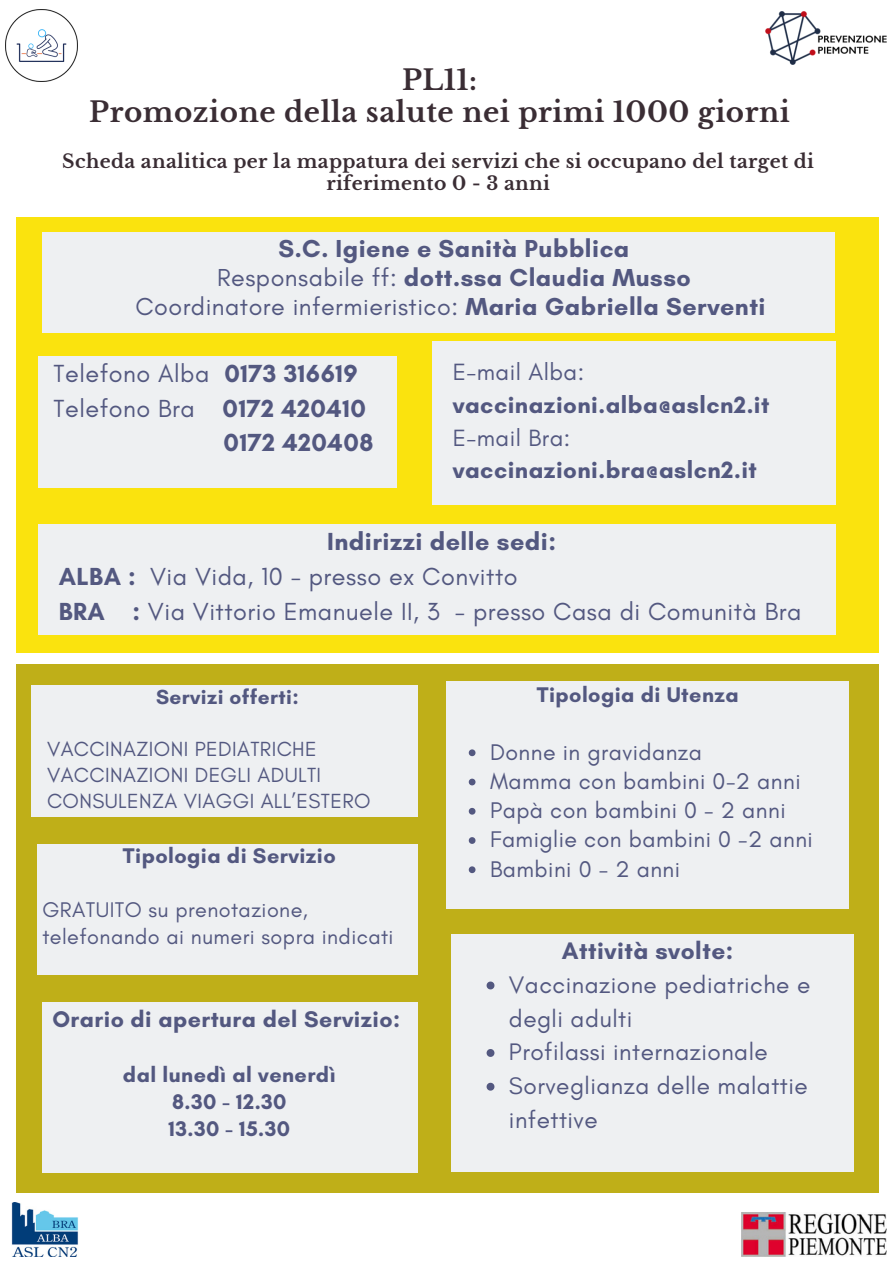
<style>
.page{position:relative;width:893px;height:1264px;background:#fff}
.page>*{position:absolute;margin:0;border:0;box-sizing:border-box;transform-origin:0 0}
.t1{font:700 27.75px "Libre Baskerville";letter-spacing:.02em;color:#3a2d34}
.t2{font:25.2px "Glacial Indifference";letter-spacing:.02em;color:#535880}
.t3{font:700 25.2px "Glacial Indifference";letter-spacing:.02em;color:#535880}
.t4{font:25.05px/29.2px "Glacial Indifference";letter-spacing:.02em;color:#535880;text-align:center}
.t5{font:700 25.05px "Glacial Indifference";letter-spacing:.02em;color:#535880}
.t6{font:24.45px/33.8px "Glacial Indifference";letter-spacing:.02em;color:#535880}
.t7{font:700 24.45px "Glacial Indifference";letter-spacing:.02em;color:#535880}
.t8{font:700 24px "Glacial Indifference";letter-spacing:.02em;color:#535880}
.t9{font:24px "Glacial Indifference";letter-spacing:.02em;color:#535880}
.t10{font:23.1px "Glacial Indifference";letter-spacing:.02em;color:#535880}
.t11{font:700 23.1px "Glacial Indifference";letter-spacing:.02em;color:#535880}
.t12{font:700 21.6px "Glacial Indifference";letter-spacing:.02em;color:#535880}
.t13{font:21.6px/27px "Glacial Indifference";letter-spacing:.02em;color:#535880}
.t14{font:20.85px "Glacial Indifference";letter-spacing:.02em;color:#535880}
.t15{font:700 20.85px "Glacial Indifference";letter-spacing:.02em;color:#535880}
.t16{font:700 18.75px/21.3px "Libre Baskerville";letter-spacing:.02em;color:#3a2d34;text-align:center}
.s1{font-weight:700}
</style>
<div class="page">
<img style="left:765px;top:11px;width:122px;height:54px">
<div style="left:16px;top:217px;width:862px;height:435px;background:#fae30e"></div>
<div style="left:42px;top:232px;width:793px;height:100px;background:#eef0f2"></div>
<div style="left:38px;top:356px;width:359px;height:131px;background:#eef0f2"></div>
<div style="left:16px;top:664px;width:862px;height:528px;background:#bfaf18"></div>
<div style="left:31px;top:685px;width:387px;height:131px;background:#eef0f2"></div>
<div style="left:451px;top:934px;width:403px;height:237px;background:#eef0f2"></div>
<svg style="left:486px;top:981px;width:8px;height:8px"></svg>
<svg style="left:486px;top:1049px;width:8px;height:7px"></svg>
<svg style="left:486px;top:1082px;width:8px;height:8px"></svg>
<img style="left:12px;top:1202px;width:66px;height:54px">
<div style="left:37px;top:843px;width:380px;height:131px;background:#eef0f2"></div>
<div style="left:446px;top:681px;width:402px;height:228px;background:#eef0f2"></div>
<svg style="left:468px;top:749px;width:7px;height:7px"></svg>
<svg style="left:468px;top:778px;width:7px;height:7px"></svg>
<svg style="left:468px;top:808px;width:7px;height:6px"></svg>
<svg style="left:468px;top:837px;width:7px;height:6px"></svg>
<svg style="left:468px;top:866px;width:7px;height:7px"></svg>
<img style="left:6px;top:9px;width:72px;height:72px">
<div style="left:38px;top:524px;width:797px;height:110px;background:#eef0f2"></div>
<div style="left:432px;top:342px;width:403px;height:163px;background:#eef0f2"></div>
<div style="left:42px;top:1001px;width:376px;height:171px;background:#eef0f2"></div>
<img style="left:741px;top:1212px;width:145px;height:44px">
<p class="t1" style="left:402px;top:63px;width:77px">PL11:</p>
<p class="t1" style="left:89px;top:95px;width:702px">Promozione della salute nei primi 1000 giorni</p>
<p class="t16" style="left:62px;top:151px;width:753px">Scheda analitica per la mappatura dei servizi che si occupano del target di riferimento 0 - 3 anni</p>
<p class="t5" style="left:278px;top:233px;width:352px">S.C. Igiene e Sanità Pubblica</p>
<p class="t4" style="left:135px;top:262px;width:631px">Responsabile ff: <span class="s1">dott.ssa Claudia Musso<br></span>Coordinatore infermieristico: <span class="s1">Maria Gabriella Serventi</span></p>
<p class="t2" style="left:54px;top:358px;width:306px">Telefono Alba <span class="s1">0173 316619</span></p>
<p class="t2" style="left:54px;top:392px;width:314px">Telefono Bra <span class="s1">0172 420410</span></p>
<p class="t3" style="left:224px;top:427px;width:151px">0172 420408</p>
<p class="t9" style="left:452px;top:357px;width:133px">E-mail Alba:</p>
<p class="t8" style="left:452px;top:390px;width:318px">vaccinazioni.alba@aslcn2.it</p>
<p class="t9" style="left:452px;top:422px;width:119px">E-mail Bra:</p>
<p class="t8" style="left:452px;top:455px;width:306px">vaccinazioni.bra@aslcn2.it</p>
<p class="t3" style="left:327px;top:526px;width:230px">Indirizzi delle sedi:</p>
<p class="t2" style="left:59px;top:561px;width:460px"><span class="s1">ALBA :</span> Via Vida, 10 - presso ex Convitto</p>
<p class="t2" style="left:59px;top:596px;width:744px"><span class="s1">BRA :</span> Via Vittorio Emanuele II, 3 - presso Casa di Comunità Bra</p>
<p class="t15" style="left:156px;top:684px;width:144px">Servizi offerti:</p>
<p class="t14" style="left:47px;top:736px;width:271px">VACCINAZIONI PEDIATRICHE</p>
<p class="t14" style="left:47px;top:762px;width:276px">VACCINAZIONI DEGLI ADULTI</p>
<p class="t14" style="left:47px;top:788px;width:325px">CONSULENZA VIAGGI ALL’ESTERO</p>
<p class="t12" style="left:123px;top:842px;width:214px">Tipologia di Servizio</p>
<p class="t13" style="left:42px;top:895px;width:352px">GRATUITO su prenotazione, telefonando ai numeri sopra indicati</p>
<p class="t11" style="left:52px;top:1005px;width:349px">Orario di apertura del Servizio:</p>
<p class="t12" style="left:123px;top:1061px;width:214px">dal lunedì al venerdì</p>
<p class="t12" style="left:172px;top:1088px;width:116px">8.30 - 12.30</p>
<p class="t12" style="left:168px;top:1115px;width:123px">13.30 - 15.30</p>
<p class="t12" style="left:536px;top:681px;width:203px">Tipologia di Utenza</p>
<p class="t10" style="left:490px;top:737px;width:213px">Donne in gravidanza</p>
<p class="t10" style="left:490px;top:766px;width:312px">Mamma con bambini 0-2 anni</p>
<p class="t10" style="left:490px;top:796px;width:297px">Papà con bambini 0 - 2 anni</p>
<p class="t10" style="left:490px;top:825px;width:324px">Famiglie con bambini 0 -2 anni</p>
<p class="t10" style="left:490px;top:854px;width:191px">Bambini 0 - 2 anni</p>
<p class="t7" style="left:562px;top:935px;width:173px">Attività svolte:</p>
<p class="t6" style="left:509px;top:967px;width:303px">Vaccinazione pediatriche e degli adulti</p>
<p class="t6" style="left:509px;top:1034px;width:260px">Profilassi internazionale</p>
<p class="t6" style="left:509px;top:1068px;width:300px">Sorveglianza delle malattie infettive</p>
</div>
